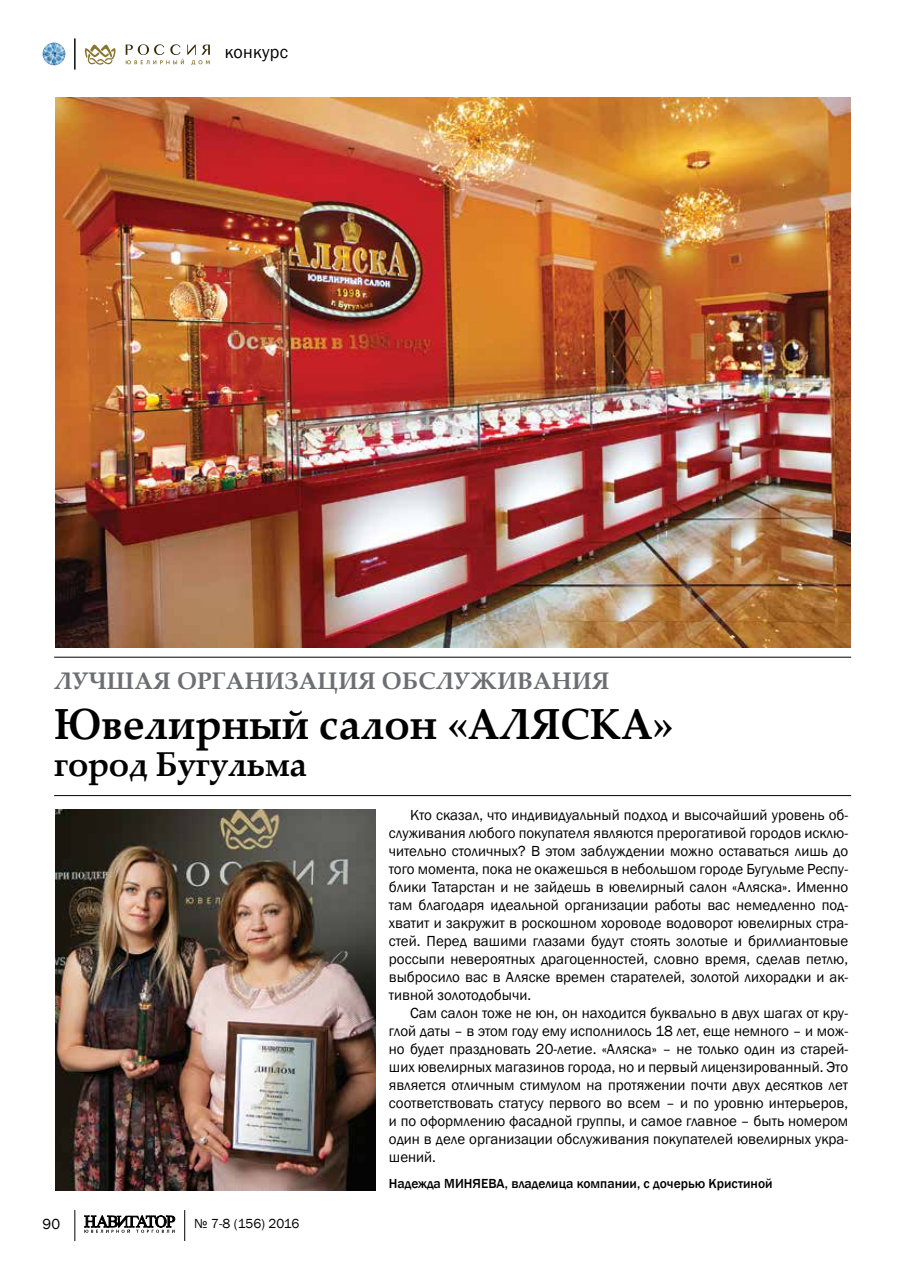
<style>
.page{position:relative;width:902px;height:1263px;background:#fff}
.page>*{position:absolute;margin:0;border:0;box-sizing:border-box;transform-origin:0 0}
.t1{font:700 43.5px "Palatino Linotype";color:#000;scale:.94 1}
.t2{font:700 34.5px "Palatino Linotype";color:#000;scale:.95 1}
.t3{font:700 24px "Palatino Linotype";letter-spacing:.005em;color:#6d6e71}
.t4{font:18px "Franklin Gothic";letter-spacing:.02em;color:#000}
.t5{font:15px/18px "Franklin Gothic";color:#000;text-align:justify}
.t6{font:500 13.5px "Franklin Gothic";color:#000}
.t7{font:13.5px "Franklin Gothic";letter-spacing:-.01em;color:#000}
</style>
<div class="page">
<img style="left:43px;top:43px;width:22px;height:22px;border-radius:11px">
<svg style="left:84px;top:1215px;width:91px;height:18px"></svg>
<hr style="left:184px;top:1210px;width:1px;height:31px;background:#000">
<hr style="left:74px;top:1210px;width:1px;height:31px;background:#000">
<hr style="left:74px;top:39px;width:1px;height:30px;background:#000">
<svg style="left:85px;top:45px;width:31px;height:20px"></svg>
<svg style="left:126px;top:44px;width:84px;height:21px"></svg>
<hr style="left:54px;top:795px;width:797px;height:1px;background:#000">
<hr style="left:54px;top:657px;width:797px;height:1px;background:#000">
<img style="left:55px;top:809px;width:320px;height:382px">
<img style="left:55px;top:98px;width:795px;height:549px">
<p class="t4" style="left:225px;top:41px;width:65px">конкурс</p>
<h3 class="t3" style="left:54px;top:664px;width:556px">Лучшая организация обслуживания</h3>
<h1 class="t1" style="left:54px;top:693px;width:660px">Ювелирный салон «Аляска»</h1>
<h2 class="t2" style="left:54px;top:740px;width:267px">город Бугульма</h2>
<p class="t5" style="left:389px;top:806px;width:461px;text-indent:21px">Кто сказал, что индивидуальный подход и высочайший уровень об&shy;служивания любого покупателя являются прерогативой городов исклю&shy;чительно столичных? В этом заблуждении можно оставаться лишь до того момента, пока не окажешься в небольшом городе Бугульме Респу&shy;блики Татарстан и не зайдешь в ювелирный салон «Аляска». Именно там благодаря идеальной организации работы вас немедленно под&shy;хватит и закружит в роскошном хороводе водоворот ювелирных стра&shy;стей. Перед вашими глазами будут стоять золотые и бриллиантовые россыпи невероятных драгоценностей, словно время, сделав петлю, выбросило вас в Аляске времен старателей, золотой лихорадки и ак&shy;тивной золотодобычи.</p>
<p class="t5" style="left:389px;top:1004px;width:461px;text-indent:21px">Сам салон тоже не юн, он находится буквально в двух шагах от кру&shy;глой даты – в этом году ему исполнилось 18 лет, еще немного – и мож&shy;но будет праздновать 20-летие. «Аляска» – не только один из старей&shy;ших ювелирных магазинов города, но и первый лицензированный. Это является отличным стимулом на протяжении почти двух десятков лет соответствовать статусу первого во всем – и по уровню интерьеров, и по оформлению фасадной группы, и самое главное – быть номером один в деле организации обслуживания покупателей ювелирных укра&shy;шений.</p>
<p class="t5" style="left:43px;top:1215px;width:19px">90</p>
<p class="t7" style="left:194px;top:1215px;width:107px">№ 7-8 (156) 2016</p>
<p class="t6" style="left:389px;top:1175px;width:385px">Надежда Миняева, владелица компании, с дочерью Кристиной</p>
</div>
